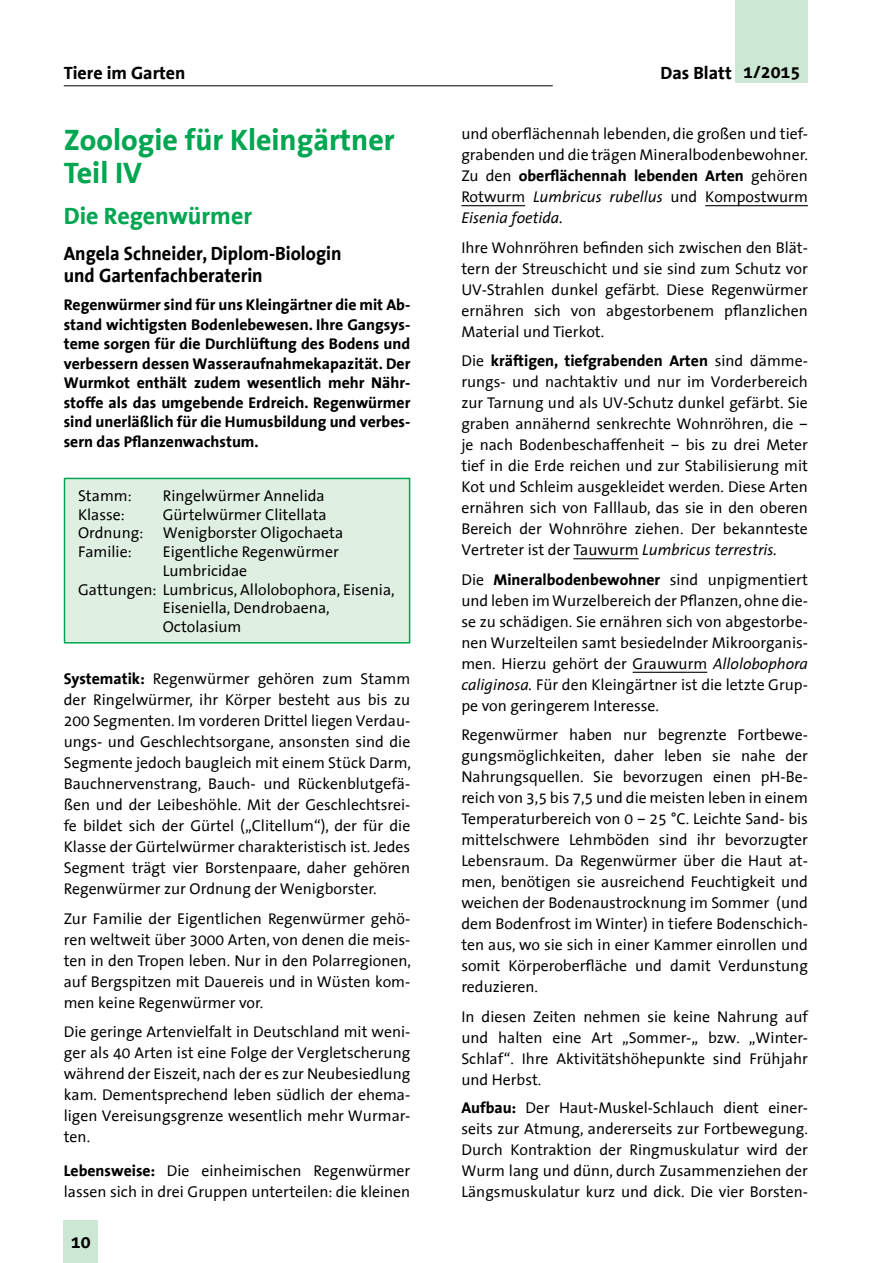
<style>
.page{position:relative;width:893px;height:1263px;background:#fff}
.page>*{position:absolute;margin:0;border:0;box-sizing:border-box;transform-origin:0 0}
.t1{font:700 30px/33px "The Sans Office";color:#00a651}
.t2{font:700 24px "The Sans Office";color:#00a651}
.t3{font:700 19.5px/22.5px "The Sans Office";color:#000;scale:.94 1}
.t4{font:700 18px "The Sans Office";color:#000}
.t5{font:15.75px/21px "The Sans Office";color:#000;text-align:justify}
.t6{font:700 15.75px/19.5px "The Sans Office";color:#000;text-align:justify}
.s1{font-weight:700}
.s2{font-style:italic}
</style>
<div class="page">
<div style="left:736px;top:0;width:72px;height:83px;background:#cce7d3"></div>
<div style="left:64px;top:1220px;width:34px;height:43px;background:#cce7d3"></div>
<hr style="left:64px;top:85px;width:489px;height:1px;background:#000">
<hr style="left:461px;top:205px;width:64px;height:1px;background:#000">
<hr style="left:705px;top:205px;width:103px;height:1px;background:#000">
<hr style="left:573px;top:558px;width:66px;height:1px;background:#000">
<hr style="left:633px;top:672px;width:74px;height:1px;background:#000">
<div style="left:65px;top:478px;width:345px;height:165px;background:#dff0e3"></div>
<div style="left:64px;top:478px;width:346px;height:165px;border:2px solid #00a651"></div>
<p class="t4" style="left:64px;top:63px;width:123px">Tiere im Garten</p>
<h1 class="t1" style="left:64px;top:124px;width:332px">Zoologie für Kleingärtner<br>Teil IV</h1>
<h2 class="t2" style="left:64px;top:203px;width:190px">Die Regenwürmer</h2>
<p class="t3" style="left:64px;top:242px;width:297px">Angela Schneider, Diplom-Biologin und Gartenfachberaterin</p>
<p class="t6" style="left:64px;top:295px;width:348px">Regenwürmer sind für uns Kleingärtner die mit Ab&shy;stand wichtigsten Bodenlebewesen. Ihre Gangsys&shy;teme sorgen für die Durchlüftung des Bodens und verbessern dessen Wasseraufnahmekapazität. Der Wurmkot enthält zudem wesentlich mehr Nähr&shy;stoffe als das umgebende Erdreich. Regenwürmer sind unerläßlich für die Humusbildung und verbes&shy;sern das Pflanzenwachstum.</p>
<p class="t5" style="left:78px;top:486px;width:55px">Stamm:</p>
<p class="t5" style="left:163px;top:486px;width:163px">Ringelwürmer Annelida</p>
<p class="t5" style="left:78px;top:504px;width:48px">Klasse:</p>
<p class="t5" style="left:78px;top:505px;width:267px;line-height:18.8px;text-align:left;text-indent:85px">Gürtelwürmer Clitellata<br>Ordnung: Wenigborster Oligochaeta<br>Familie:</p>
<p class="t5" style="left:163px;top:542px;width:177px">Eigentliche Regenwürmer</p>
<p class="t5" style="left:163px;top:561px;width:86px">Lumbricidae</p>
<p class="t5" style="left:78px;top:579px;width:318px">Gattungen: Lumbricus, Allolobophora, Eisenia,</p>
<p class="t5" style="left:163px;top:598px;width:168px">Eiseniella, Dendrobaena,</p>
<p class="t5" style="left:163px;top:617px;width:80px">Octolasium</p>
<p class="t5" style="left:64px;top:669px;width:349px"><span class="s1">Systematik:</span> Regenwürmer gehören zum Stamm der Ringelwürmer, ihr Körper besteht aus bis zu 200 Segmenten. Im vorderen Drittel liegen Verdau&shy;ungs- und Geschlechtsorgane, ansonsten sind die Segmente jedoch baugleich mit einem Stück Darm, Bauchnervenstrang, Bauch- und Rückenblutgefä&shy;ßen und der Leibeshöhle. Mit der Geschlechtsrei&shy;fe bildet sich der Gürtel („Clitellum“), der für die Klasse der Gürtelwürmer charakteristisch ist. Jedes Segment trägt vier Borstenpaare, daher gehören Regenwürmer zur Ordnung der Wenigborster.</p>
<p class="t5" style="left:64px;top:909px;width:349px">Zur Familie der Eigentlichen Regenwürmer gehö&shy;ren weltweit über 3000 Arten, von denen die meis&shy;ten in den Tropen leben. Nur in den Polarregionen, auf Bergspitzen mit Dauereis und in Wüsten kom&shy;men keine Regenwürmer vor.</p>
<p class="t5" style="left:64px;top:1022px;width:348px">Die geringe Artenvielfalt in Deutschland mit weni&shy;ger als 40 Arten ist eine Folge der Vergletscherung während der Eiszeit, nach der es zur Neubesiedlung kam. Dementsprechend leben südlich der ehema&shy;ligen Vereisungsgrenze wesentlich mehr Wurmar&shy;ten.</p>
<p class="t5" style="left:64px;top:1161px;width:348px"><span class="s1">Lebensweise:</span> Die einheimischen Regenwürmer lassen sich in drei Gruppen unterteilen: die kleinen</p>
<p class="t4" style="left:71px;top:1233px;width:21px">10</p>
<p class="t4" style="left:661px;top:63px;width:141px">Das Blatt 1/2015</p>
<p class="t5" style="left:461px;top:124px;width:348px">und oberflächennah lebenden, die großen und tief&shy;grabenden und die trägen Mineralbodenbewohner.<br>Zu den <span class="s1">oberflächennah lebenden Arten</span> gehören Rotwurm <span class="s2">Lumbricus rubellus</span> und Kompostwurm <span class="s2">Eisenia foetida.</span></p>
<p class="t5" style="left:461px;top:238px;width:348px">Ihre Wohnröhren befinden sich zwischen den Blät&shy;tern der Streuschicht und sie sind zum Schutz vor UV-Strahlen dunkel gefärbt. Diese Regenwürmer ernähren sich von abgestorbenem pflanzlichen Material und Tierkot.</p>
<p class="t5" style="left:461px;top:351px;width:348px">Die <span class="s1">kräftigen, tiefgrabenden Arten</span> sind dämme&shy;rungs- und nachtaktiv und nur im Vorderbereich zur Tarnung und als UV-Schutz dunkel gefärbt. Sie graben annähernd senkrechte Wohnröhren, die – je nach Bodenbeschaffenheit – bis zu drei Meter tief in die Erde reichen und zur Stabilisierung mit Kot und Schleim ausgekleidet werden. Diese Arten ernähren sich von Falllaub, das sie in den oberen Bereich der Wohnröhre ziehen. Der bekannteste Vertreter ist der Tauwurm <span class="s2">Lumbricus terrestris.</span></p>
<p class="t5" style="left:461px;top:569px;width:348px">Die <span class="s1">Mineralbodenbewohner</span> sind unpigmentiert und leben im Wurzelbereich der Pflanzen, ohne die&shy;se zu schädigen. Sie ernähren sich von abgestorbe&shy;nen Wurzelteilen samt besiedelnder Mikroorganis&shy;men. Hierzu gehört der Grauwurm <span class="s2">Allolobophora caliginosa.</span> Für den Kleingärtner ist die letzte Grup&shy;pe von geringerem Interesse.</p>
<p class="t5" style="left:461px;top:725px;width:348px">Regenwürmer haben nur begrenzte Fortbewe&shy;gungsmöglichkeiten, daher leben sie nahe der Nahrungsquellen. Sie bevorzugen einen pH-Be&shy;reich von 3,5 bis 7,5 und die meisten leben in einem Temperaturbereich von 0 – 25 °C. Leichte Sand- bis mittelschwere Lehmböden sind ihr bevorzugter Lebensraum. Da Regenwürmer über die Haut at&shy;men, benötigen sie ausreichend Feuchtigkeit und weichen der Bodenaustrocknung im Sommer (und dem Bodenfrost im Winter) in tiefere Bodenschich&shy;ten aus, wo sie sich in einer Kammer einrollen und somit Körperoberfläche und damit Verdunstung reduzieren.</p>
<p class="t5" style="left:461px;top:1006px;width:348px">In diesen Zeiten nehmen sie keine Nahrung auf und halten eine Art „Sommer-„ bzw. „Winter-Schlaf“. Ihre Aktivitätshöhepunkte sind Frühjahr und Herbst.</p>
<p class="t5" style="left:461px;top:1098px;width:348px"><span class="s1">Aufbau:</span> Der Haut-Muskel-Schlauch dient einer&shy;seits zur Atmung, andererseits zur Fortbewegung.<br>Durch Kontraktion der Ringmuskulatur wird der Wurm lang und dünn, durch Zusammenziehen der Längsmuskulatur kurz und dick. Die vier Borsten-</p>
</div>
